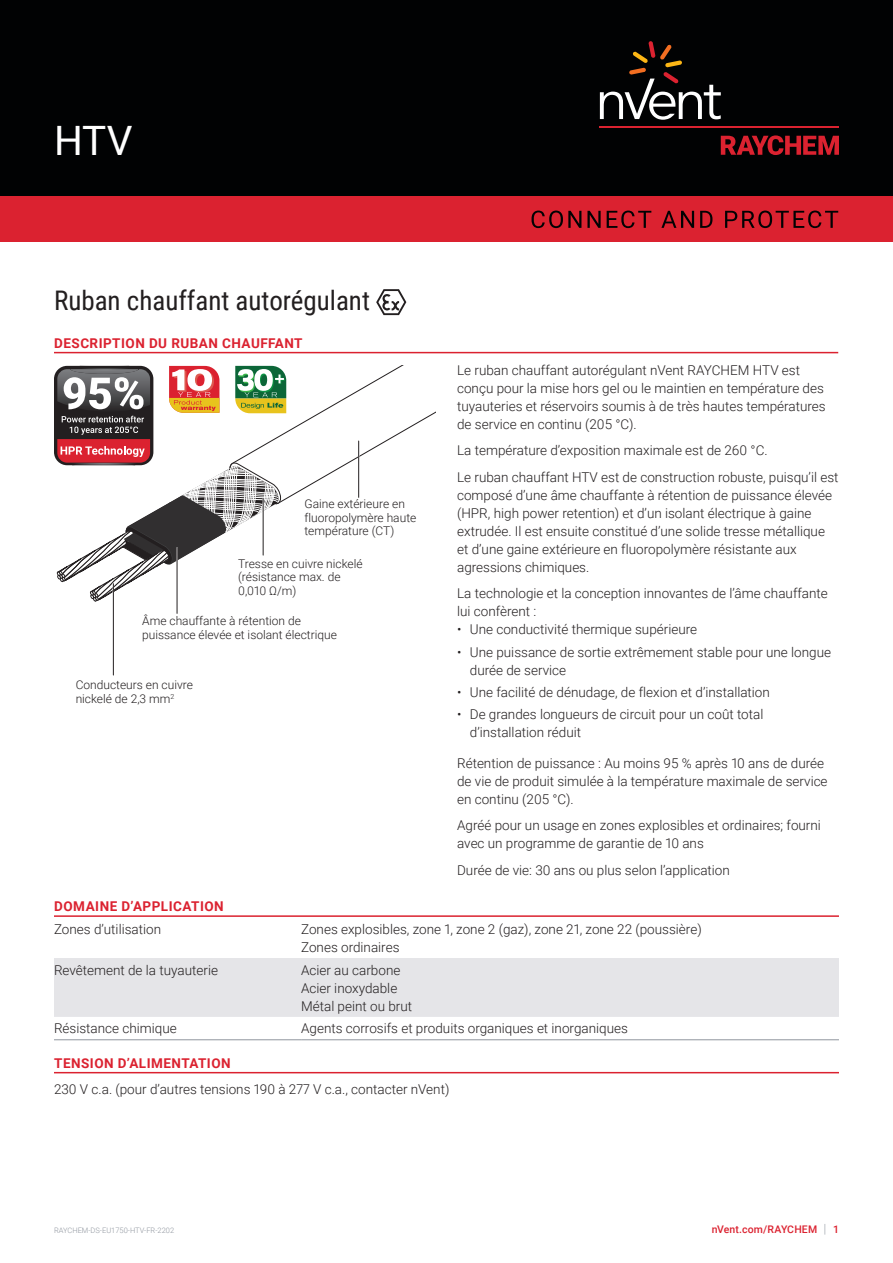
<style>
.page{position:relative;width:893px;height:1263px;background:#fff}
.page>*{position:absolute;margin:0;border:0;box-sizing:border-box;transform-origin:0 0}
.Title_Product_Name{font:40.5px "Roboto";color:#fff}
.Product_Description{font:27px "Roboto Condensed";color:#231f20}
.Bodytext_1{font:300 13.5px/18px "Roboto";color:#231f20}
.Subhead{font:700 13.5px "Roboto";letter-spacing:.035em;color:#db2230}
.Caption_text{font:300 12px/13.5px "Roboto";color:#231f20}
.t1{font:500 10.5px "Roboto";letter-spacing:.015em;color:#db2230}
.t2{font:300 7.5px "Roboto";color:#8f959e}
.s1{font-weight:300;font-size:12.6px;color:#8f959e}
</style>
<div class="page">
<div style="left:0;top:0;width:893px;height:196px;background:#010203"></div>
<div style="left:0;top:196px;width:893px;height:45px;background:#db2230"></div>
<svg style="left:532px;top:211px;width:306px;height:17px"></svg>
<svg style="left:721px;top:135px;width:118px;height:20px"></svg>
<hr style="left:600px;top:127px;width:239px;height:1px;background:#db2230">
<svg style="left:600px;top:41px;width:121px;height:79px"></svg>
<hr style="left:54px;top:352px;width:784px;height:1px;background:#db2230">
<svg style="left:376px;top:289px;width:30px;height:26px"></svg>
<hr style="left:113px;top:584px;width:1px;height:91px;background:#231f20">
<hr style="left:177px;top:548px;width:1px;height:65px;background:#231f20">
<hr style="left:54px;top:915px;width:785px;height:2px;background:#db2230">
<hr style="left:54px;top:1072px;width:785px;height:1px;background:#db2230">
<div style="left:54px;top:958px;width:785px;height:59px;background:#e5e5e8"></div>
<hr style="left:54px;top:1039px;width:247px;height:1px;background:#8f959e">
<hr style="left:301px;top:1039px;width:538px;height:1px;background:#8f959e">
<div style="left:54px;top:366px;width:99px;height:99px;background:#231f20;border-radius:13px"></div>
<svg style="left:57px;top:365px;width:379px;height:237px"></svg>
<p class="Title_Product_Name" style="left:54px;top:112px;width:80px">HTV</p>
<p class="Product_Description" style="left:54px;top:281px;width:317px">Ruban chauffant autorégulant</p>
<p class="Subhead" style="left:54px;top:333px;width:250px">DESCRIPTION DU RUBAN CHAUFFANT</p>
<p class="Caption_text" style="left:304px;top:497px;width:113px">Gaine extérieure en fluoropolymère haute température (CT)</p>
<p class="Caption_text" style="left:238px;top:556px;width:126px">Tresse en cuivre nickelé (résistance max. de<br>0,010 Ω/m)</p>
<p class="Caption_text" style="left:142px;top:614px;width:196px">Âme chauffante à rétention de puissance élevée et isolant électrique</p>
<p class="Caption_text" style="left:76px;top:678px;width:119px">Conducteurs en cuivre nickelé de 2,3 mm<sup>2</sup></p>
<p class="Bodytext_1" style="left:457px;top:360px;width:370px">Le ruban chauffant autorégulant nVent RAYCHEM HTV est conçu pour la mise hors gel ou le maintien en température des tuyauteries et réservoirs soumis à de très hautes températures de service en continu (205 °C).</p>
<p class="Bodytext_1" style="left:457px;top:441px;width:312px">La température d’exposition maximale est de 260 °C.</p>
<p class="Bodytext_1" style="left:457px;top:467px;width:383px">Le ruban chauffant HTV est de construction robuste, puisqu’il est composé d’une âme chauffante à rétention de puissance élevée (HPR, high power retention) et d’un isolant électrique à gaine extrudée. Il est ensuite constitué d’une solide tresse métallique et d’une gaine extérieure en fluoropolymère résistante aux agressions chimiques.</p>
<p class="Bodytext_1" style="left:457px;top:584px;width:372px">La technologie et la conception innovantes de l’âme chauffante lui confèrent :</p>
<p class="Bodytext_1" style="left:457px;top:620px;width:242px">• Une conductivité thermique supérieure</p>
<p class="Bodytext_1" style="left:470px;top:642px;width:363px;text-indent:-13px">• Une puissance de sortie extrêmement stable pour une longue durée de service</p>
<p class="Bodytext_1" style="left:457px;top:682px;width:314px">• Une facilité de dénudage, de flexion et d’installation</p>
<p class="Bodytext_1" style="left:470px;top:705px;width:295px;text-indent:-13px">• De grandes longueurs de circuit pour un coût total d’installation réduit</p>
<p class="Bodytext_1" style="left:457px;top:753px;width:372px">Rétention de puissance : Au moins 95 % après 10 ans de durée de vie de produit simulée à la température maximale de service en continu (205 °C).</p>
<p class="Bodytext_1" style="left:457px;top:816px;width:365px">Agréé pour un usage en zones explosibles et ordinaires; fourni avec un programme de garantie de 10 ans</p>
<p class="Bodytext_1" style="left:457px;top:860px;width:274px">Durée de vie: 30 ans ou plus selon l’application</p>
<p class="Subhead" style="left:54px;top:897px;width:171px">DOMAINE D’APPLICATION</p>
<p class="Bodytext_1" style="left:54px;top:919px;width:109px">Zones d’utilisation</p>
<p class="Bodytext_1" style="left:301px;top:919px;width:402px">Zones explosibles, zone 1, zone 2 (gaz), zone 21, zone 22 (poussière)</p>
<p class="Bodytext_1" style="left:301px;top:937px;width:100px">Zones ordinaires</p>
<p class="Bodytext_1" style="left:54px;top:960px;width:165px">Revêtement de la tuyauterie</p>
<p class="Bodytext_1" style="left:301px;top:960px;width:101px">Acier au carbone</p>
<p class="Bodytext_1" style="left:301px;top:978px;width:98px">Acier inoxydable</p>
<p class="Bodytext_1" style="left:301px;top:996px;width:113px">Métal peint ou brut</p>
<p class="Bodytext_1" style="left:54px;top:1019px;width:124px">Résistance chimique</p>
<p class="Bodytext_1" style="left:301px;top:1019px;width:328px">Agents corrosifs et produits organiques et inorganiques</p>
<p class="Subhead" style="left:54px;top:1053px;width:178px">TENSION D’ALIMENTATION</p>
<p class="Bodytext_1" style="left:54px;top:1080px;width:397px">230 V c.a. (pour d’autres tensions 190 à 277 V c.a., contacter nVent)</p>
<p class="t2" style="left:54px;top:1225px;width:122px">RAYCHEM-DS-EU1750-HTV-FR-2202</p>
<p class="t1" style="left:712px;top:1222px;width:129px">nVent.com/RAYCHEM <span class="s1">|</span> 1</p>
</div>
